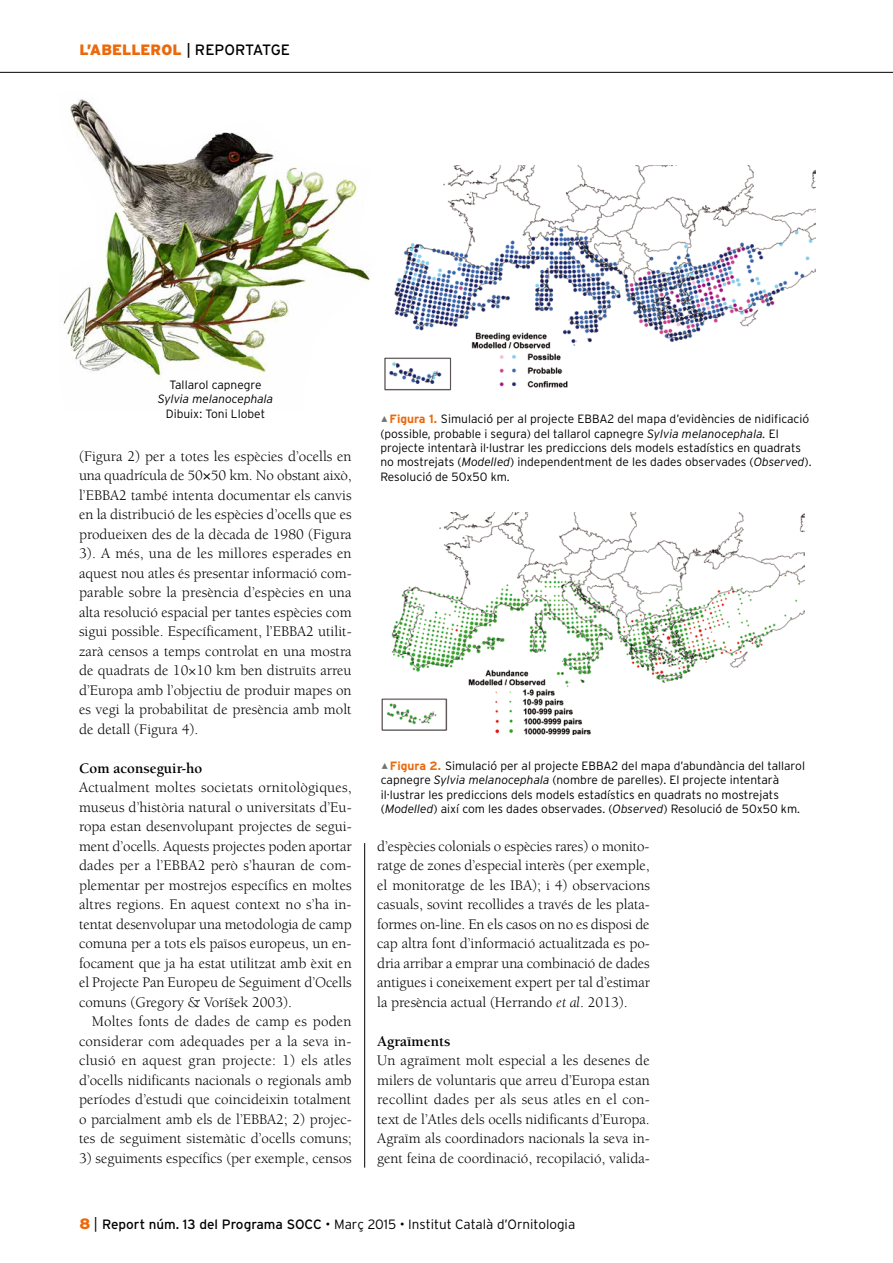
<style>
.page{position:relative;width:893px;height:1263px;background:#fff}
.page>*{position:absolute;margin:0;border:0;box-sizing:border-box;transform-origin:0 0}
.t1{font:15px/19.5px "Berkeley Std";color:#000;text-align:justify}
.t2{font:700 15px "Berkeley Std";color:#000}
.t3{font:900 15px "Interstate";color:#eb690b}
.t4{font:300 13.5px "Interstate";color:#000}
.t5{font:300 12px/14.4px "Interstate";color:#000}
.t6{font:italic 300 12px "Interstate";color:#000}
.s1{font-weight:400;color:#000}
.s2{font-weight:700;color:#eb690b}
.s3{font-style:italic}
.s4{font-weight:900;font-size:15px;color:#eb690b}
.s5{font-size:15px}
.s6{font-weight:400}
</style>
<div class="page">
<hr style="left:0;top:72px;width:893px;height:1px;background:#000">
<img style="left:381px;top:512px;width:423px;height:222px">
<img style="left:384px;top:166px;width:431px;height:225px">
<img style="left:63px;top:99px;width:307px;height:281px">
<hr style="left:364px;top:843px;width:1px;height:324px;background:#000">
<p class="t3" style="left:80px;top:41px;width:212px">L’ABELLEROL <span class="s1">| REPORTATGE</span></p>
<p class="t5" style="left:169px;top:378px;width:94px">Tallarol capnegre</p>
<p class="t6" style="left:158px;top:392px;width:117px">Sylvia melanocephala</p>
<p class="t5" style="left:166px;top:406px;width:101px">Dibuix: Toni Llobet</p>
<p class="t1" style="left:79px;top:447px;width:274px">(Figura 2) per a totes les espècies d’ocells en una quadrícula de 50 50 km. No obstant això, l’EBBA2 també intenta documentar els canvis en la distribució de les espècies d’ocells que es produeixen des de la dècada de 1980 (Figura 3). A més, una de les millores esperades en aquest nou atles és presentar informació com&shy;parable sobre la presència d’espècies en una alta resolució espacial per tantes espècies com sigui possible. Específicament, l’EBBA2 utilit&shy;zarà censos a temps controlat en una mostra de quadrats de 10×10 km ben distruïts arreu d’Europa amb l’objectiu de produir mapes on es vegi la probabilitat de presència amb molt de detall (Figura 4).</p>
<p class="t2" style="left:79px;top:760px;width:125px">Com aconseguir-ho</p>
<p class="t1" style="left:79px;top:778px;width:274px">Actualment moltes societats ornitològiques, museus d’història natural o universitats d’Eu&shy;ropa estan desenvolupant projectes de segui&shy;ment d’ocells. Aquests projectes poden aportar dades per a l’EBBA2 però s’hauran de com&shy;plementar per mostrejos específics en moltes altres regions. En aquest context no s’ha in&shy;tentat desenvolupar una metodologia de camp comuna per a tots els països europeus, un en&shy;focament que ja ha estat utilitzat amb èxit en el Projecte Pan Europeu de Seguiment d’Ocells comuns (Gregory &amp; Voríšek 2003).</p>
<p class="t1" style="left:79px;top:1012px;width:274px;text-indent:13px">Moltes fonts de dades de camp es poden considerar com adequades per a la seva in&shy;clusió en aquest gran projecte: 1) els atles d’ocells nidificants nacionals o regionals amb períodes d’estudi que coincideixin totalment o parcialment amb els de l’EBBA2; 2) projec&shy;tes de seguiment sistemàtic d’ocells comuns;</p>
<p class="t1" style="left:79px;top:1149px;width:274px">3) seguiments específics (per exemple, censos</p>
<p class="t5" style="left:380px;top:412px;width:433px;text-indent:9px"><span class="s2">Figura 1.</span> Simulació per al projecte EBBA2 del mapa d’evidències de nidificació (possible, probable i segura) del tallarol capnegre <span class="s3">Sylvia melanocephala.</span> El projecte intentarà il·lustrar les prediccions dels models estadístics en quadrats no mostrejats (<span class="s3">Modelled</span>) independentment de les dades observades (<span class="s3">Observed</span>).<br>Resolució de 50x50 km.</p>
<p class="t5" style="left:381px;top:758px;width:426px;text-indent:9px"><span class="s2">Figura 2.</span> Simulació per al projecte EBBA2 del mapa d’abundància del tallarol capnegre <span class="s3">Sylvia melanocephala</span> (nombre de parelles). El projecte intentarà il·lustrar les prediccions dels models estadístics en quadrats no mostrejats (<span class="s3">Modelled</span>) així com les dades observades. (<span class="s3">Observed</span>) Resolució de 50x50 km.</p>
<p class="t1" style="left:377px;top:837px;width:274px">d’espècies colonials o espècies rares) o monito&shy;ratge de zones d’especial interès (per exemple, el monitoratge de les IBA); i 4) observacions casuals, sovint recollides a través de les plata&shy;formes on-line. En els casos on no es disposi de cap altra font d’informació actualitzada es po&shy;dria arribar a emprar una combinació de dades antigues i coneixement expert per tal d’estimar la presència actual (Herrando <span class="s3">et al</span>. 2013).</p>
<p class="t2" style="left:377px;top:1033px;width:75px">Agraïments</p>
<p class="t1" style="left:377px;top:1051px;width:274px">Un agraïment molt especial a les desenes de milers de voluntaris que arreu d’Europa estan recollint dades per als seus atles en el con&shy;text de l’Atles dels ocells nidificants d’Europa.<br>Agraïm als coordinadors nacionals la seva in&shy;gent feina de coordinació, recopilació, valida-</p>
<p class="t4" style="left:80px;top:1216px;width:497px"><span class="s4">8</span> <span class="s5">|</span> <span class="s6">Report núm. 13 del Programa SOCC</span> • Març 2015 • Institut Català d’Ornitologia</p>
</div>
